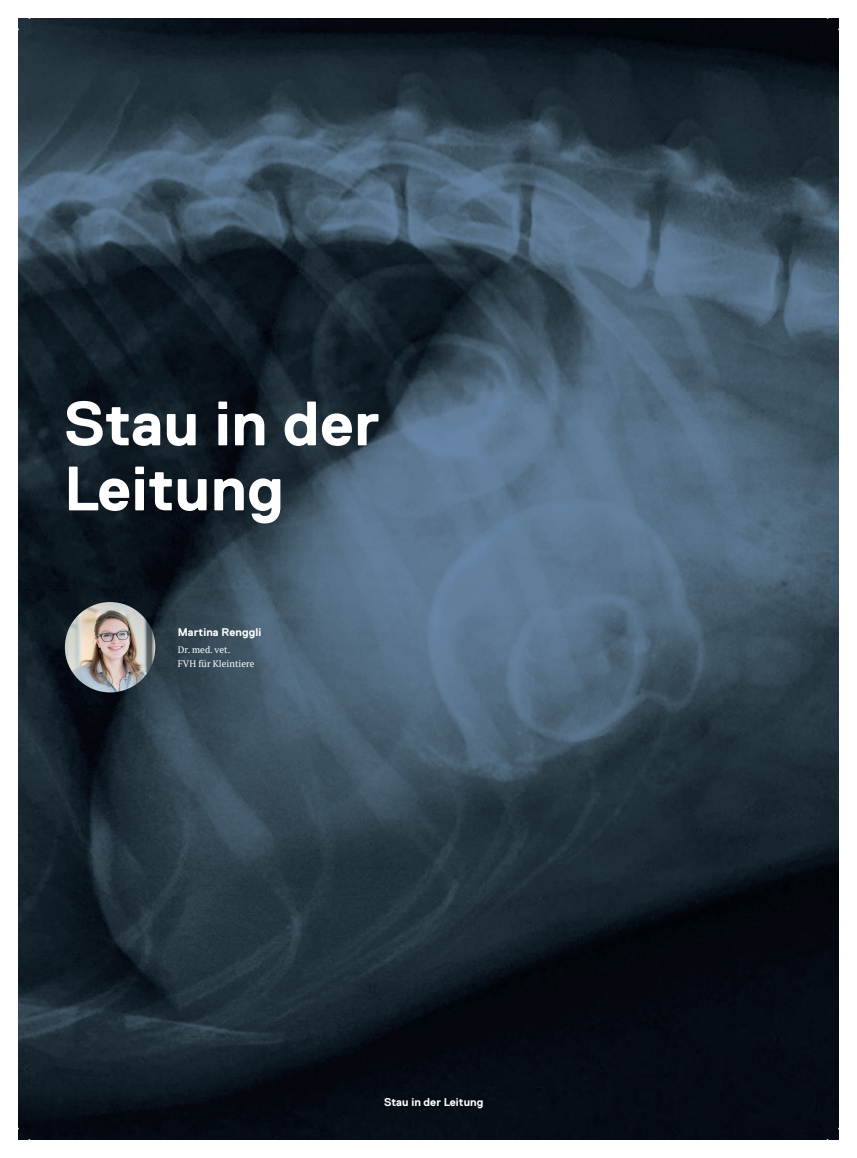
<style>
.page{position:relative;width:857px;height:1158px;background:#fff}
.page>*{position:absolute;margin:0;border:0;box-sizing:border-box;transform-origin:0 0}
.t1{font:700 62.5px/65px "Replica";letter-spacing:.005em;color:#fff}
.t2{font:700 11.25px "Replica";letter-spacing:.005em;color:#fff}
.t3{font:700 11.12px "Replica";letter-spacing:.01em;color:#fff}
.t4{font:9.38px/14.5px "PT Serif";letter-spacing:.005em;color:#fff}
</style>
<div class="page">
<img style="left:19px;top:19px;width:818px;height:1119px">
<img style="left:65px;top:602px;width:90px;height:90px;border-radius:45px">
<h1 class="t1" style="left:64px;top:391px;width:317px">Stau in der<br>Leitung</h1>
<p class="t3" style="left:178px;top:626px;width:85px">Martina Renggli</p>
<p class="t4" style="left:178px;top:641px;width:78px">Dr. med. vet.<br>FVH für Kleintiere</p>
<p class="t2" style="left:384px;top:1095px;width:101px">Stau in der Leitung</p>
</div>
